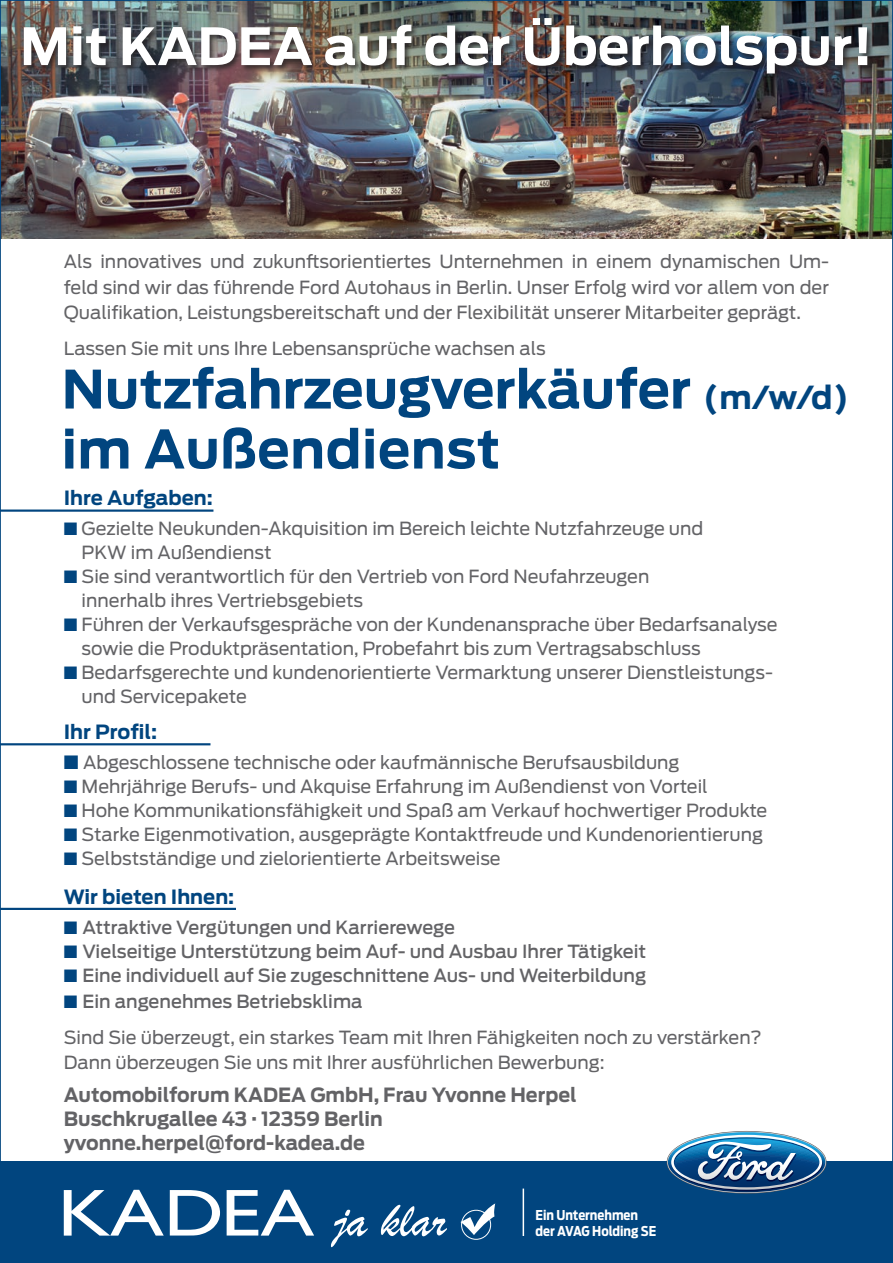
<style>
.page{position:relative;width:893px;height:1263px;background:#fff}
.page>*{position:absolute;margin:0;border:0;box-sizing:border-box;transform-origin:0 0}
.t1{font:700 52.5px "Ford Antenna";color:#01457f}
.t2{font:700 51px "Ford Antenna";color:#fff}
.t3{font:700 19.5px "Ford Antenna";color:#636366}
.t4{font:700 19.5px "Ford Antenna";color:#01457f}
.t5{font:18px/24px "Ford Antenna";color:#636366}
.t6{font:500 18px "Ford Antenna";color:#636366}
.t7{font:700 13.5px "Ford Antenna Cond";color:#fff}
.s1{font-size:31.5px}
.s2{color:#01457f}
</style>
<div class="page">
<div style="left:0;top:1161px;width:893px;height:102px;background:#01457f"></div>
<svg style="left:331px;top:1205px;width:116px;height:42px"></svg>
<svg style="left:64px;top:1190px;width:250px;height:45px"></svg>
<div style="left:461px;top:1210px;width:30px;height:30px;border:1px solid #fff;border-radius:50%"></div>
<svg style="left:460px;top:1203px;width:35px;height:32px"></svg>
<svg style="left:668px;top:1132px;width:157px;height:60px"></svg>
<hr style="left:0;top:509px;width:213px;height:3px;background:#01457f">
<hr style="left:0;top:743px;width:210px;height:2px;background:#01457f">
<hr style="left:0;top:908px;width:236px;height:2px;background:#01457f">
<hr style="left:523px;top:1188px;width:1px;height:48px;background:#fff">
<img style="left:2px;top:2px;width:889px;height:237px">
<div style="left:23px;top:17px;width:852px;height:64px;background:#231f20;opacity:.75"></div>
<p class="t2" style="left:20px;top:0;width:854px">Mit KADEA auf der Überholspur!</p>
<p class="t5" style="left:64px;top:247px;width:767px;line-height:25.5px;text-align:justify">Als innovatives und zukunftsorientiertes Unternehmen in einem dynamischen Um&shy;feld sind wir das führende Ford Autohaus in Berlin. Unser Erfolg wird vor allem von der Qualifikation, Leistungsbereitschaft und der Flexibilität unserer Mitarbeiter geprägt.</p>
<p class="t5" style="left:64px;top:334px;width:483px">Lassen Sie mit uns Ihre Lebensansprüche wachsen als</p>
<p class="t1" style="left:62px;top:342px;width:789px">Nutzfahrzeugverkäufer <span class="s1">(m/w/d)</span></p>
<p class="t1" style="left:62px;top:402px;width:440px">im Außendienst</p>
<p class="t4" style="left:64px;top:480px;width:151px">Ihre Aufgaben:</p>
<p class="t5" style="left:82px;top:515px;width:623px;text-indent:-18px"><span class="s2">■</span> Gezielte Neukunden-Akquisition im Bereich leichte Nutzfahrzeuge und<br>PKW im Außendienst</p>
<p class="t5" style="left:82px;top:563px;width:569px;text-indent:-18px"><span class="s2">■</span> Sie sind verantwortlich für den Vertrieb von Ford Neufahrzeugen innerhalb ihres Vertriebsgebiets</p>
<p class="t5" style="left:82px;top:611px;width:697px;text-indent:-18px"><span class="s2">■</span> Führen der Verkaufsgespräche von der Kundenansprache über Bedarfsanalyse sowie die Produktpräsentation, Probefahrt bis zum Vertragsabschluss</p>
<p class="t5" style="left:82px;top:659px;width:693px;text-indent:-18px"><span class="s2">■</span> Bedarfsgerechte und kundenorientierte Vermarktung unserer Dienstleistungs&shy;und Servicepakete</p>
<p class="t4" style="left:64px;top:714px;width:95px">Ihr Profil:</p>
<p class="t5" style="left:64px;top:749px;width:617px"><span class="s2">■</span> Abgeschlossene technische oder kaufmännische Berufsausbildung</p>
<p class="t5" style="left:64px;top:773px;width:645px"><span class="s2">■</span> Mehrjährige Berufs- und Akquise Erfahrung im Außendienst von Vorteil</p>
<p class="t5" style="left:64px;top:797px;width:705px"><span class="s2">■</span> Hohe Kommunikationsfähigkeit und Spaß am Verkauf hochwertiger Produkte</p>
<p class="t5" style="left:64px;top:821px;width:701px"><span class="s2">■</span> Starke Eigenmotivation, ausgeprägte Kontaktfreude und Kundenorientierung</p>
<p class="t5" style="left:64px;top:845px;width:438px"><span class="s2">■</span> Selbstständige und zielorientierte Arbeitsweise</p>
<p class="t4" style="left:64px;top:879px;width:172px">Wir bieten Ihnen:</p>
<p class="t6" style="left:64px;top:912px;width:393px"><span class="s2">■</span> Attraktive Vergütungen und Karrierewege</p>
<p class="t6" style="left:64px;top:936px;width:584px"><span class="s2">■</span> Vielseitige Unterstützung beim Auf- und Ausbau Ihrer Tätigkeit</p>
<p class="t6" style="left:64px;top:960px;width:584px"><span class="s2">■</span> Eine individuell auf Sie zugeschnittene Aus- und Weiterbildung</p>
<p class="t6" style="left:64px;top:985px;width:300px"><span class="s2">■</span> Ein angenehmes Betriebsklima</p>
<p class="t5" style="left:64px;top:1023px;width:700px">Sind Sie überzeugt, ein starkes Team mit Ihren Fähigkeiten noch zu verstärken?</p>
<p class="t5" style="left:64px;top:1049px;width:542px">Dann überzeugen Sie uns mit Ihrer ausführlichen Bewerbung:</p>
<p class="t3" style="left:64px;top:1077px;width:514px">Automobilforum KADEA GmbH, Frau Yvonne Herpel</p>
<p class="t3" style="left:64px;top:1101px;width:321px">Buschkrugallee 43 · 12359 Berlin</p>
<p class="t3" style="left:64px;top:1125px;width:303px">yvonne.herpel@ford-kadea.de</p>
<p class="t7" style="left:535px;top:1203px;width:104px">Ein Unternehmen</p>
<p class="t7" style="left:535px;top:1219px;width:122px">der AVAG Holding SE</p>
</div>
